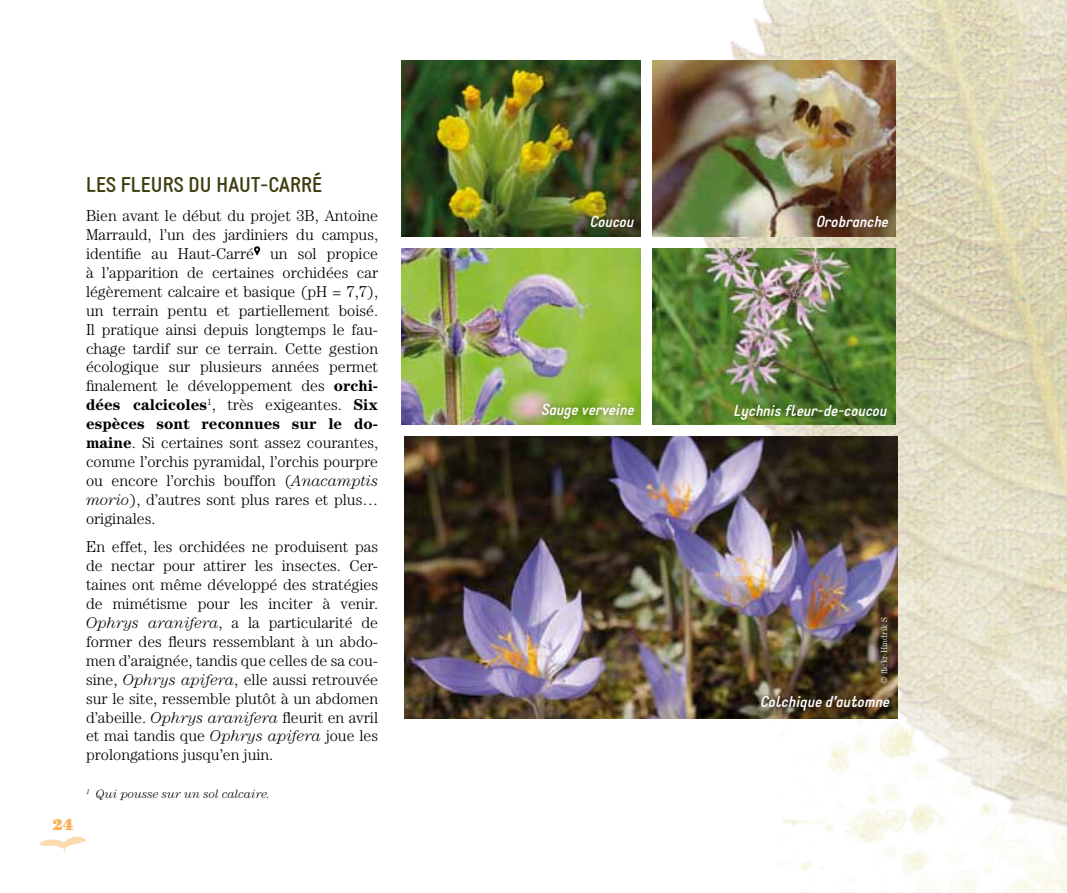
<style>
.page{position:relative;width:1067px;height:893px;background:#fff}
.page>*{position:absolute;margin:0;border:0;box-sizing:border-box;transform-origin:0 0}
.t1{font:700 21px "Static";color:#3e3f10}
.t2{font:300 15.75px/18.9px "Century";color:#000;text-align:justify}
.t3{font:italic 700 15.75px "Static";color:#fff}
.t4{font:900 15.75px "Century";color:#f8b358}
.t5{font:italic 300 12.25px "Century";color:#000}
.t6{font:300 8.75px "Century";color:#fff}
.s1{font-weight:700}
.s2{font-style:italic}
</style>
<div class="page">
<img style="left:612px;top:0;width:455px;height:893px">
<svg style="left:254px;top:246px;width:6px;height:10px"></svg>
<img style="left:404px;top:437px;width:493px;height:282px">
<img style="left:402px;top:61px;width:238px;height:175px">
<img style="left:402px;top:248px;width:238px;height:176px">
<img style="left:652px;top:61px;width:244px;height:175px">
<img style="left:652px;top:248px;width:244px;height:176px">
<div style="left:753px;top:688px;width:146px;height:32px;background:#000;opacity:.75"></div>
<div style="left:534px;top:395px;width:110px;height:33px;background:#000;opacity:.5"></div>
<svg style="left:40px;top:836px;width:47px;height:17px"></svg>
<p class="t4" style="left:53px;top:815px;width:23px">24</p>
<p class="t1" style="left:86px;top:172px;width:238px">LES FLEURS DU HAUT-CARRÉ</p>
<p class="t2" style="left:86px;top:206px;width:294px">Bien avant le début du projet 3B, Antoine Marrauld, l’un des jardiniers du campus, identifie au Haut-Carré un sol propice à l’apparition de certaines orchidées car légèrement calcaire et basique (pH = 7,7), un terrain pentu et partiellement boisé.<br>Il pratique ainsi depuis longtemps le fau&shy;chage tardif sur ce terrain. Cette gestion écologique sur plusieurs années permet finalement le développement des <span class="s1">orchi&shy;dées calcicoles</span><sup>1</sup>, très exigeantes. <span class="s1">Six espèces sont reconnues sur le do&shy;maine</span>. Si certaines sont assez courantes, comme l’orchis pyramidal, l’orchis pourpre ou encore l’orchis bouffon (<span class="s2">Anacamptis morio</span>), d’autres sont plus rares et plus… originales.</p>
<p class="t2" style="left:86px;top:537px;width:294px">En effet, les orchidées ne produisent pas de nectar pour attirer les insectes. Cer&shy;taines ont même développé des stratégies de mimétisme pour les inciter à venir.<br><span class="s2">Ophrys aranifera</span>, a la particularité de former des fleurs ressemblant à un abdo&shy;men d’araignée, tandis que celles de sa cou&shy;sine, <span class="s2">Ophrys apifera</span>, elle aussi retrouvée sur le site, ressemble plutôt à un abdomen d’abeille. <span class="s2">Ophrys aranifera</span> fleurit en avril et mai tandis que <span class="s2">Ophrys apifera</span> joue les prolongations jusqu’en juin.</p>
<p class="t5" style="left:86px;top:787px;width:186px"><sup>1</sup> Qui pousse sur un sol calcaire.</p>
<p class="t3" style="left:589px;top:212px;width:45px">Coucou</p>
<p class="t3" style="left:815px;top:212px;width:74px">Orobranche</p>
<p class="t3" style="left:541px;top:400px;width:94px">Sauge verveine</p>
<p class="t3" style="left:733px;top:401px;width:155px">Lychnis fleur-de-coucou</p>
<p class="t6" style="left:879px;top:684px;width:68px;rotate:-90deg">© flickr-Hindrik S</p>
<p class="t3" style="left:760px;top:692px;width:131px">Colchique d’automne</p>
</div>
